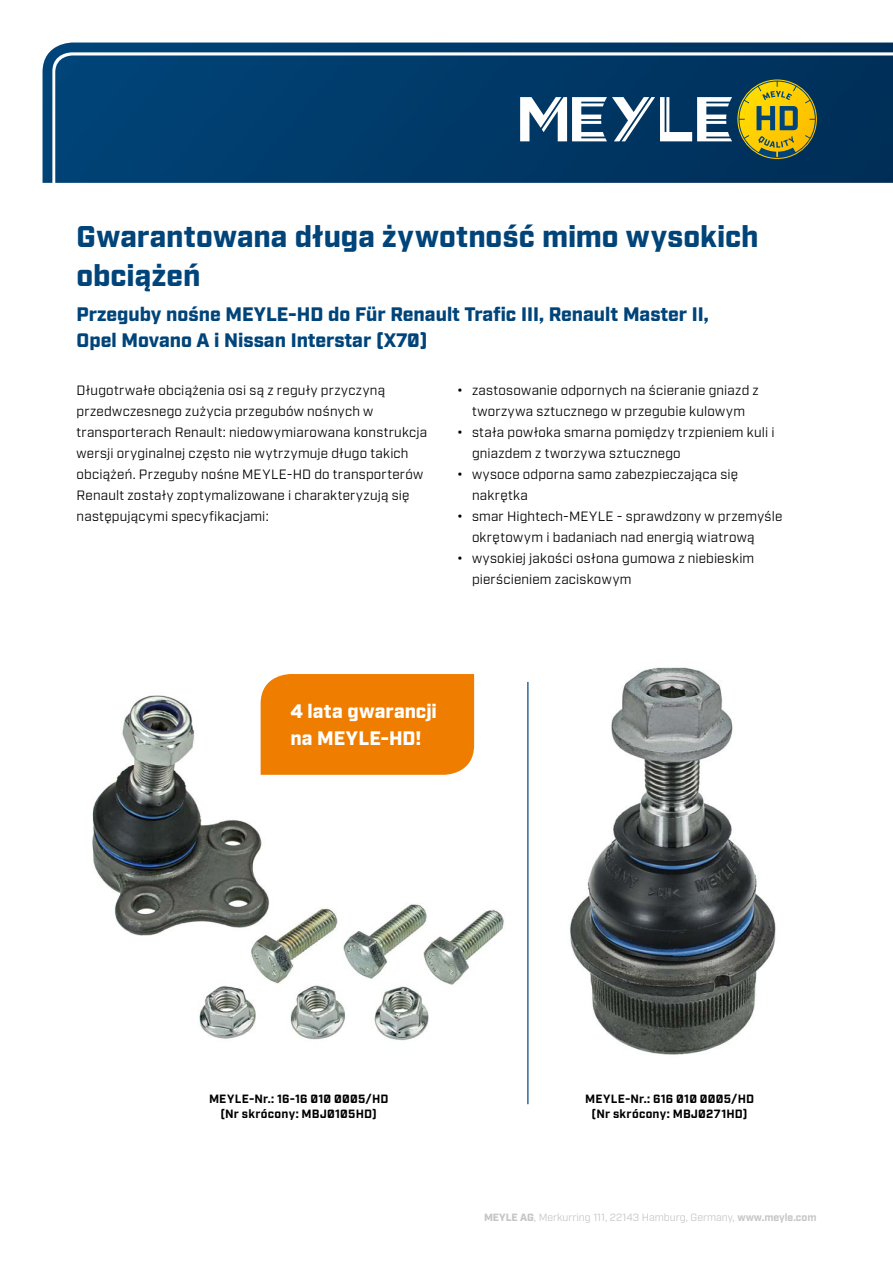
<style>
.page{position:relative;width:893px;height:1263px;background:#fff}
.page>*{position:absolute;margin:0;border:0;box-sizing:border-box;transform-origin:0 0}
.t1{font:900 30px/39px "Industry Meyle";letter-spacing:.005em;color:#004479}
.t2{font:900 19.5px/25.8px "Industry Meyle";color:#004479}
.t3{font:900 19.5px/27px "Industry Meyle";letter-spacing:.005em;color:#fff}
.t4{font:13.5px/21px "Industry Meyle";letter-spacing:.015em;color:#000}
.t5{font:700 12px/15px "Industry Meyle";letter-spacing:.02em;color:#000;text-align:center}
.t6{font:10.5px "Industry Meyle";color:#c6c6c6}
.s1{font-weight:700}
.s2{font-weight:900}
</style>
<div class="page">
<img style="left:570px;top:667px;width:206px;height:388px">
<img style="left:92px;top:693px;width:412px;height:348px">
<hr style="left:527px;top:682px;width:1px;height:422px;background:#004479">
<svg style="left:43px;top:43px;width:850px;height:140px;background:#09416e"></svg>
<svg style="left:738px;top:81px;width:78px;height:77px;background:#9b9429"></svg>
<svg style="left:520px;top:97px;width:212px;height:44px"></svg>
<div style="left:261px;top:674px;width:213px;height:101px;background:#ef7d00"></div>
<h1 class="t1" style="left:77px;top:219px;width:683px">Gwarantowana długa żywotność mimo wysokich obciążeń</h1>
<h2 class="t2" style="left:77px;top:302px;width:634px">Przeguby nośne MEYLE-HD do Für Renault Trafic III, Renault Master II,<br>Opel Movano A i Nissan Interstar (X70)</h2>
<p class="t4" style="left:77px;top:380px;width:352px">Długotrwałe obciążenia osi są z reguły przyczyną przedwczesnego zużycia przegubów nośnych w transporterach Renault: niedowymiarowana konstrukcja wersji oryginalnej często nie wytrzymuje długo takich obciążeń. Przeguby nośne MEYLE-HD do transporterów Renault zostały zoptymalizowane i charakteryzują się następującymi specyfikacjami:</p>
<p class="t4" style="left:457px;top:380px;width:303px;text-align:center"><span class="s1">•</span> zastosowanie odpornych na ścieranie gniazd z tworzywa sztucznego w przegubie kulowym</p>
<p class="t4" style="left:472px;top:422px;width:304px;text-indent:-15px"><span class="s1">•</span> stała powłoka smarna pomiędzy trzpieniem kuli i gniazdem z tworzywa sztucznego</p>
<p class="t4" style="left:472px;top:464px;width:268px;text-indent:-15px"><span class="s1">•</span> wysoce odporna samo zabezpieczająca się nakrętka</p>
<p class="t4" style="left:472px;top:506px;width:312px;text-indent:-15px"><span class="s1">•</span> smar Hightech-MEYLE - sprawdzony w przemyśle okrętowym i badaniach nad energią wiatrową</p>
<p class="t4" style="left:472px;top:548px;width:284px;text-indent:-15px"><span class="s1">•</span> wysokiej jakości osłona gumowa z niebieskim pierścieniem zaciskowym</p>
<h2 class="t3" style="left:290px;top:699px;width:148px">4 lata gwarancji na MEYLE-HD!</h2>
<p class="t5" style="left:209px;top:1092px;width:181px">MEYLE-Nr.: 16-16 010 0005/HD (Nr skrócony: MBJ0105HD)</p>
<p class="t5" style="left:585px;top:1092px;width:171px">MEYLE-Nr.: 616 010 0005/HD (Nr skrócony: MBJ0271HD)</p>
<p class="t6" style="left:484px;top:1211px;width:334px"><span class="s2">MEYLE AG</span>, Merkurring 111, 22143 Hamburg, Germany, <span class="s1">www.meyle.com</span></p>
</div>
